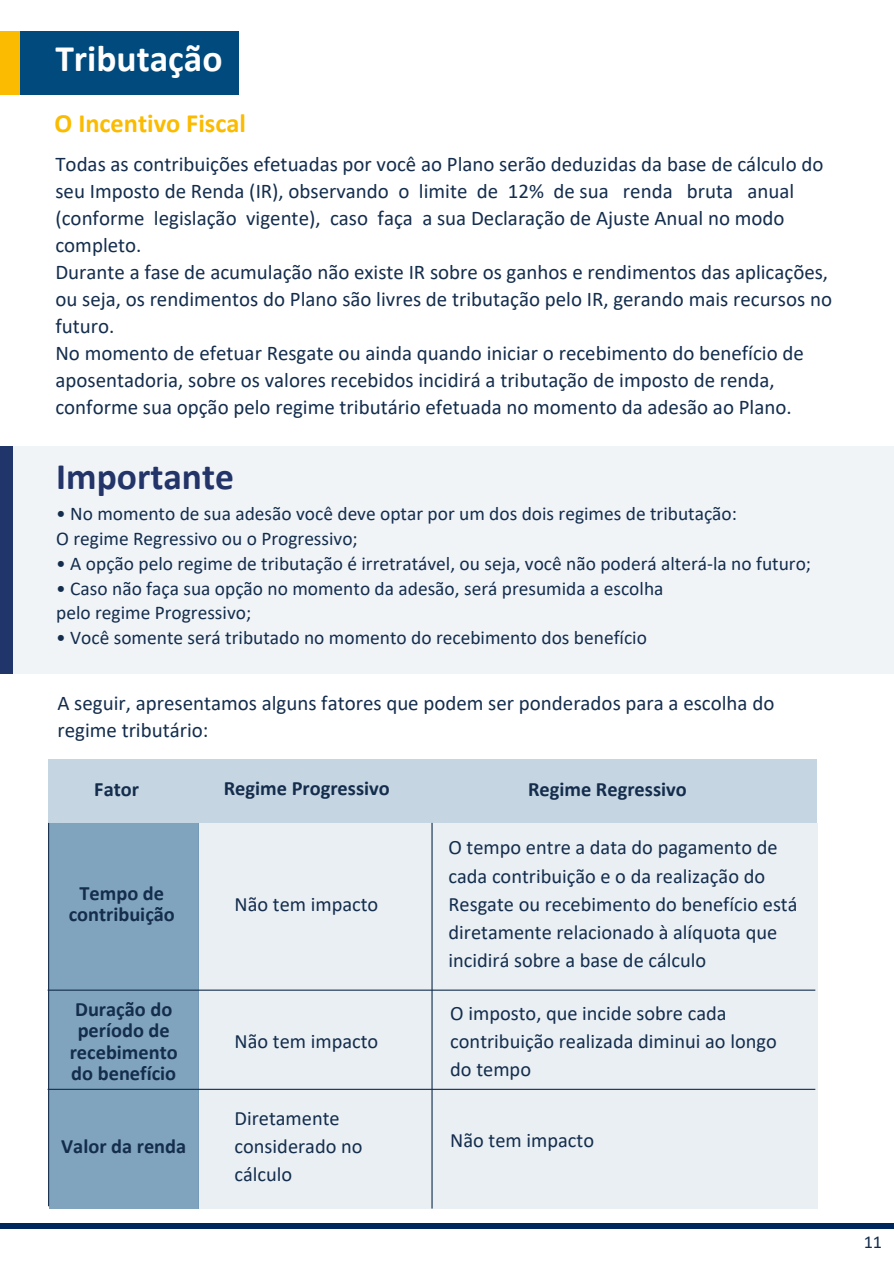
<style>
.page{position:relative;width:894px;height:1264px;background:#fff}
.page>*{position:absolute;margin:0;border:0;box-sizing:border-box;transform-origin:0 0}
.t1{font:700 37.5px "Calibri";color:#223468}
.t2{font:700 37.5px "Calibri";color:#fefefe}
.t3{font:700 26.4px "Calibri";color:#fabb00}
.t4{font:20.85px/27px "Calibri";color:#142d4d}
.t5{font:20.4px/28.2px "Calibri";color:#142d4d}
.t6{font:700 20.4px/21.3px "Calibri";color:#142d4d;text-align:center}
.t7{font:19.35px "Calibri";color:#142d4d}
.t8{font:18.3px "Calibri";color:#142d4d}
</style>
<div class="page">
<div style="left:0;top:1223px;width:893px;height:6px;background:#00275c"></div>
<div style="left:49px;top:759px;width:767px;height:64px;background:#c5d5e1"></div>
<div style="left:198px;top:823px;width:618px;height:385px;background:#e9eff3"></div>
<div style="left:0;top:446px;width:893px;height:227px;background:#f0f4f7"></div>
<hr style="left:48px;top:823px;width:1px;height:383px;background:#142d4d">
<hr style="left:431px;top:823px;width:1px;height:385px;background:#142d4d">
<div style="left:49px;top:823px;width:149px;height:385px;background:#80a4be"></div>
<hr style="left:48px;top:989px;width:767px;height:1px;background:#142d4d">
<hr style="left:48px;top:1088px;width:767px;height:1px;background:#142d4d">
<div style="left:2px;top:32px;width:237px;height:63px;background:#004a7d"></div>
<div style="left:0;top:32px;width:19px;height:63px;background:#fabb00"></div>
<p class="t2" style="left:55px;top:43px;width:169px">Tributação</p>
<p class="t3" style="left:55px;top:112px;width:193px">O Incentivo Fiscal</p>
<p class="t4" style="left:55px;top:153px;width:769px">Todas as contribuições efetuadas por você ao Plano serão deduzidas da base de cálculo do seu Imposto de Renda (IR), observando o limite de 12% de sua renda bruta anual (conforme legislação vigente), caso faça a sua Declaração de Ajuste Anual no modo completo.</p>
<p class="t4" style="left:55px;top:261px;width:777px">Durante a fase de acumulação não existe IR sobre os ganhos e rendimentos das aplicações, ou seja, os rendimentos do Plano são livres de tributação pelo IR, gerando mais recursos no futuro.</p>
<p class="t4" style="left:55px;top:342px;width:749px">No momento de efetuar Resgate ou ainda quando iniciar o recebimento do benefício de aposentadoria, sobre os valores recebidos incidirá a tributação de imposto de renda, conforme sua opção pelo regime tributário efetuada no momento da adesão ao Plano.</p>
<h3 class="t1" style="left:56px;top:461px;width:179px">Importante</h3>
<p class="t7" style="left:56px;top:506px;width:682px">• No momento de sua adesão você deve optar por um dos dois regimes de tributação:</p>
<p class="t7" style="left:56px;top:530px;width:303px">O regime Regressivo ou o Progressivo;</p>
<h3 class="t7" style="left:56px;top:555px;width:756px">• A opção pelo regime de tributação é irretratável, ou seja, você não poderá alterá-la no futuro;</h3>
<h3 class="t7" style="left:56px;top:580px;width:608px">• Caso não faça sua opção no momento da adesão, será presumida a escolha</h3>
<h3 class="t7" style="left:56px;top:605px;width:196px">pelo regime Progressivo;</h3>
<h3 class="t7" style="left:56px;top:629px;width:592px">• Você somente será tributado no momento do recebimento dos benefício</h3>
<h2 class="t4" style="left:57px;top:691px;width:718px">A seguir, apresentamos alguns fatores que podem ser ponderados para a escolha do regime tributário:</h2>
<p class="t6" style="left:94px;top:780px;width:46px">Fator</p>
<h3 class="t6" style="left:69px;top:884px;width:108px">Tempo de contribuição</h3>
<p class="t6" style="left:70px;top:1000px;width:109px">Duração do período de recebimento do benefício</p>
<p class="t6" style="left:61px;top:1136px;width:126px">Valor da renda</p>
<p class="t6" style="left:224px;top:779px;width:167px">Regime Progressivo</p>
<p class="t6" style="left:528px;top:780px;width:160px">Regime Regressivo</p>
<p class="t5" style="left:234px;top:891px;width:145px">Não tem impacto</p>
<p class="t5" style="left:234px;top:1028px;width:145px">Não tem impacto</p>
<h1 class="t5" style="left:234px;top:1105px;width:129px">Diretamente considerado no cálculo</h1>
<p class="t5" style="left:448px;top:835px;width:350px">O tempo entre a data do pagamento de cada contribuição e o da realização do Resgate ou recebimento do benefício está diretamente relacionado à alíquota que incidirá sobre a base de cálculo</p>
<p class="t5" style="left:450px;top:1000px;width:328px">O imposto, que incide sobre cada contribuição realizada diminui ao longo do tempo</p>
<p class="t5" style="left:450px;top:1127px;width:145px">Não tem impacto</p>
<h1 class="t8" style="left:863px;top:1233px;width:20px">11</h1>
</div>
